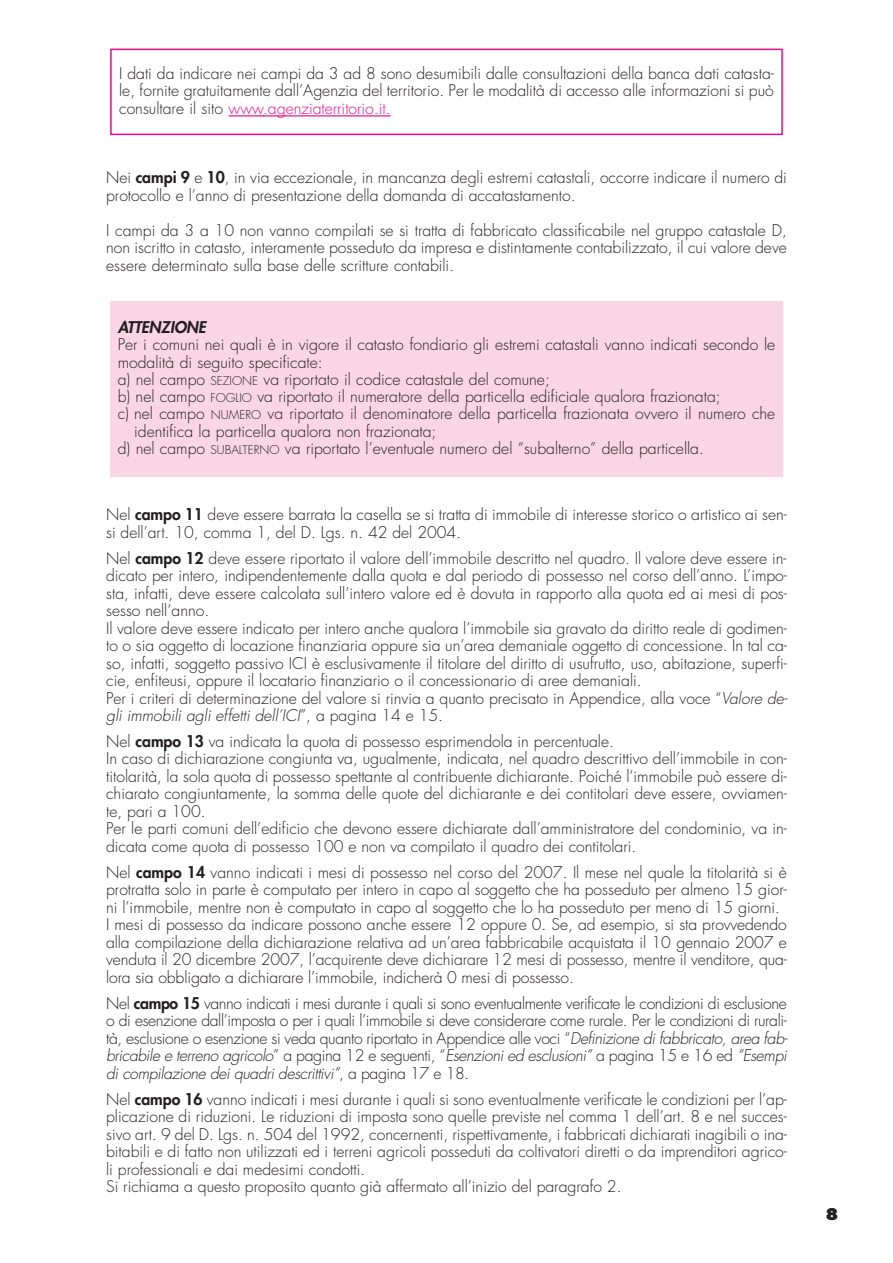
<style>
.page{position:relative;width:893px;height:1263px;background:#fff}
.page>*{position:absolute;margin:0;border:0;box-sizing:border-box;transform-origin:0 0}
.t1{font:300 15.75px/17.5px "Futura";color:#231f20}
.t2{font:300 15.75px/17.5px "Futura";letter-spacing:-.025em;color:#231f20}
.t3{font:italic 800 15.75px "Futura";color:#231f20}
.t4{font:800 15.75px "Futura";color:#231f20}
.s1{color:#ed088d}
.s2{font-weight:800}
.s3{font-size:11.85px}
.s4{font-style:italic}
</style>
<div class="page">
<div style="left:110px;top:301px;width:672px;height:176px;background:#fad5e5"></div>
<hr style="left:228px;top:115px;width:36px;height:1px;background:#ed088d">
<hr style="left:263px;top:115px;width:74px;height:1px;background:#ed088d">
<hr style="left:337px;top:115px;width:53px;height:1px;background:#ed088d">
<div style="left:110px;top:49px;width:672px;height:86px;border:2px solid #ed088d"></div>
<p class="t1" style="left:119px;top:66px;width:656px;text-align:justify">I dati da indicare nei campi da 3 ad 8 sono desumibili dalle consultazioni della banca dati catasta&shy;le, fornite gratuitamente dall’Agenzia del territorio. Per le modalità di accesso alle informazioni si può consultare il sito <span class="s1">www.agenziaterritorio.it.</span></p>
<p class="t1" style="left:106px;top:170px;width:682px">Nei <span class="s2">campi 9</span> e <span class="s2">10</span>, in via eccezionale, in mancanza degli estremi catastali, occorre indicare il numero di protocollo e l’anno di presentazione della domanda di accatastamento.</p>
<p class="t1" style="left:106px;top:223px;width:682px;text-align:justify">I campi da 3 a 10 non vanno compilati se si tratta di fabbricato classificabile nel gruppo catastale D, non iscritto in catasto, interamente posseduto da impresa e distintamente contabilizzato, il cui valore deve essere determinato sulla base delle scritture contabili.</p>
<p class="t3" style="left:118px;top:320px;width:93px">ATTENZIONE</p>
<p class="t1" style="left:118px;top:337px;width:659px">Per i comuni nei quali è in vigore il catasto fondiario gli estremi catastali vanno indicati secondo le</p>
<p class="t1" style="left:118px;top:355px;width:207px">modalità di seguito specificate:</p>
<p class="t1" style="left:118px;top:372px;width:433px">a) nel campo <span class="s3">SEZIONE</span> va riportato il codice catastale del comune;</p>
<p class="t1" style="left:118px;top:389px;width:604px">b) nel campo <span class="s3">FOGLIO</span> va riportato il numeratore della particella edificiale qualora frazionata;</p>
<p class="t1" style="left:118px;top:406px;width:659px">c) nel campo <span class="s3">NUMERO</span> va riportato il denominatore della particella frazionata ovvero il numero che</p>
<p class="t1" style="left:134px;top:424px;width:304px">identifica la particella qualora non frazionata;</p>
<p class="t1" style="left:118px;top:441px;width:587px">d) nel campo <span class="s3">SUBALTERNO</span> va riportato l’eventuale numero del “subalterno” della particella.</p>
<p class="t1" style="left:106px;top:507px;width:682px">Nel <span class="s2">campo 11</span> deve essere barrata la casella se si tratta di immobile di interesse storico o artistico ai sen&shy;si dell’art. 10, comma 1, del D. Lgs. n. 42 del 2004.</p>
<p class="t1" style="left:106px;top:550px;width:685px">Nel <span class="s2">campo 12</span> deve essere riportato il valore dell’immobile descritto nel quadro. Il valore deve essere in&shy;dicato per intero, indipendentemente dalla quota e dal periodo di possesso nel corso dell’anno. L’impo&shy;sta, infatti, deve essere calcolata sull’intero valore ed è dovuta in rapporto alla quota ed ai mesi di pos&shy;sesso nell’anno.<br>Il valore deve essere indicato per intero anche qualora l’immobile sia gravato da diritto reale di godimen&shy;to o sia oggetto di locazione finanziaria oppure sia un’area demaniale oggetto di concessione. In tal ca&shy;so, infatti, soggetto passivo ICI è esclusivamente il titolare del diritto di usufrutto, uso, abitazione, superfi&shy;cie, enfiteusi, oppure il locatario finanziario o il concessionario di aree demaniali.<br>Per i criteri di determinazione del valore si rinvia a quanto precisato in Appendice, alla voce “<span class="s4">Valore de&shy;gli immobili agli effetti dell’ICI</span>” , a p a g i n a 1 4 e 1 5 .</p>
<p class="t1" style="left:106px;top:734px;width:682px">Nel <span class="s2">campo 13</span> va indicata la quota di possesso esprimendola in percentuale.<br>In caso di dichiarazione congiunta va, ugualmente, indicata, nel quadro descrittivo dell’immobile in con&shy;titolarità, la sola quota di possesso spettante al contribuente dichiarante. Poiché l’immobile può essere di&shy;chiarato congiuntamente, la somma delle quote del dichiarante e dei contitolari deve essere, ovviamen&shy;te, pari a 100.<br>Per le parti comuni dell’edificio che devono essere dichiarate dall’amministratore del condominio, va in&shy;dicata come quota di possesso 100 e non va compilato il quadro dei contitolari.</p>
<p class="t1" style="left:106px;top:865px;width:682px">Nel <span class="s2">campo 14</span> vanno indicati i mesi di possesso nel corso del 2007. Il mese nel quale la titolarità si è protratta solo in parte è computato per intero in capo al soggetto che ha posseduto per almeno 15 gior&shy;ni l’immobile, mentre non è computato in capo al soggetto che lo ha posseduto per meno di 15 giorni.<br>I mesi di possesso da indicare possono anche essere 12 oppure 0. Se, ad esempio, si sta provvedendo alla compilazione della dichiarazione relativa ad un’area fabbricabile acquistata il 10 gennaio 2007 e venduta il 20 dicembre 2007, l’acquirente deve dichiarare 12 mesi di possesso, mentre il venditore, qua&shy;lora sia obbligato a dichiarare l’immobile, indicherà 0 mesi di possesso.</p>
<p class="t2" style="left:106px;top:996px;width:685px">Nel <span class="s2">campo 15</span> vanno indicati i mesi durante i quali si sono eventualmente verificate le condizioni di esclusione o di esenzione dall’imposta o per i quali l’immobile si deve considerare come rurale. Per le condizioni di rurali&shy;tà, esclusione o esenzione si veda quanto riportato in Appendice alle voci “<span class="s4">Definizione di fabbricato, area fab&shy;bricabile e terreno agricolo</span>” a p a g i n a 1 2 e s eg u e n t i , “ <span class="s4">Esenzioni ed esclusioni”</span> a p a g i n a 1 5 e 1 6 ed <span class="s4">“Esempi di compilazione dei quadri descrittivi”</span>, a p a g i n a 1 7 e 1 8 .</p>
<p class="t1" style="left:106px;top:1092px;width:682px">Nel <span class="s2">campo 16</span> vanno indicati i mesi durante i quali si sono eventualmente verificate le condizioni per l’ap&shy;plicazione di riduzioni. Le riduzioni di imposta sono quelle previste nel comma 1 dell’art. 8 e nel succes&shy;sivo art. 9 del D. Lgs. n. 504 del 1992, concernenti, rispettivamente, i fabbricati dichiarati inagibili o ina&shy;bitabili e di fatto non utilizzati ed i terreni agricoli posseduti da coltivatori diretti o da imprenditori agrico&shy;li professionali e dai medesimi condotti.<br>Si richiama a questo proposito quanto già affermato all’inizio del paragrafo 2.</p>
<p class="t4" style="left:825px;top:1207px;width:15px">8</p>
</div>
